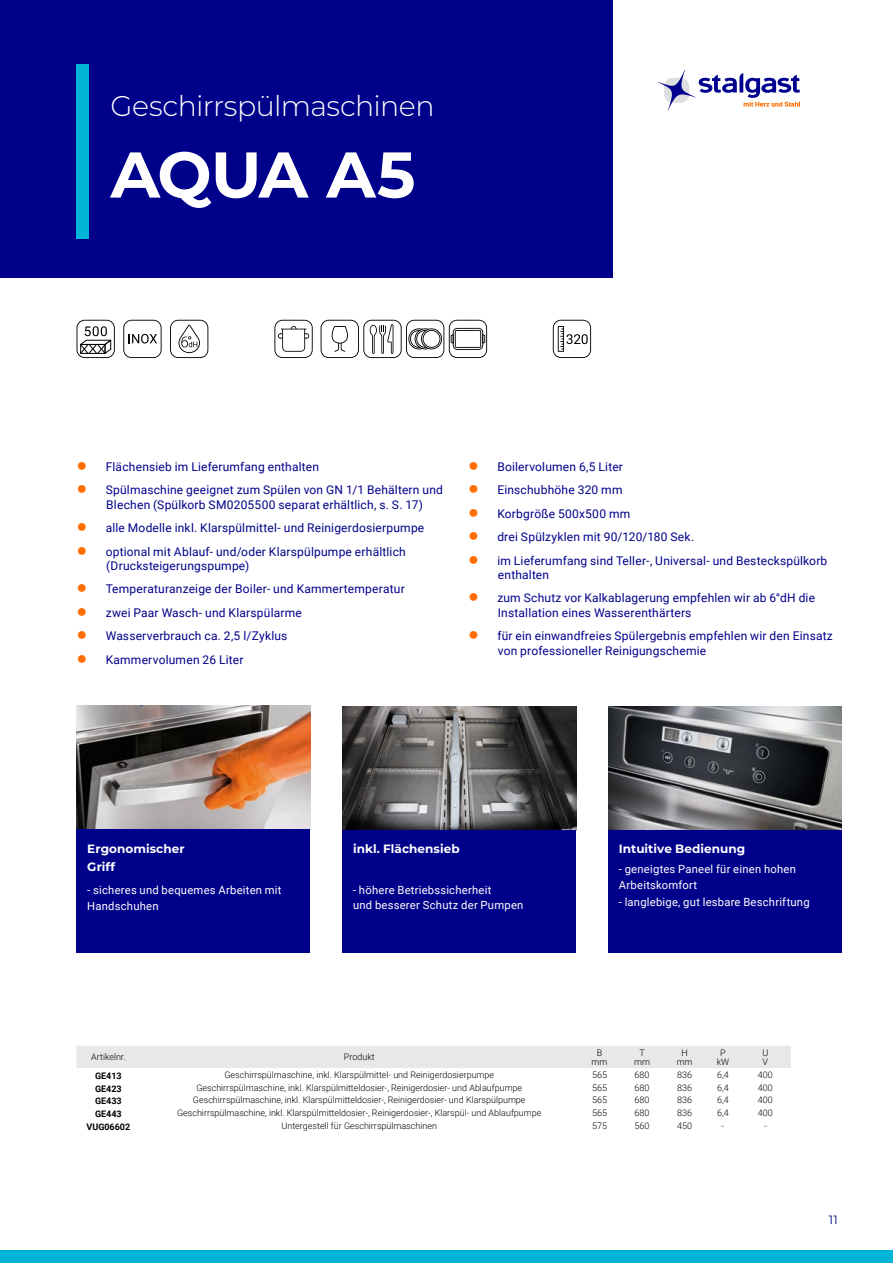
<style>
.page{position:relative;width:893px;height:1263px;background:#fff}
.page>*{position:absolute;margin:0;border:0;box-sizing:border-box;transform-origin:0 0}
.t1{font:700 64.5px "Montserrat";letter-spacing:-.03em;color:#fff}
.t2{font:300 28.5px "Montserrat";letter-spacing:-.02em;color:#fff}
.t3{font:12px/14.4px "Roboto";letter-spacing:.015em;color:#00018a}
.t4{font:700 12px/18px "Montserrat";letter-spacing:.005em;color:#fff}
.t5{font:12px "Montserrat";color:#00018a}
.t6{font:11.25px/16.5px "Roboto";letter-spacing:.02em;color:#fff}
.t7{font:300 9px/9px "Roboto";color:#000;text-align:center}
.t8{font:700 9px "Roboto";color:#000}
.s1{font-family:"Arial";font-size:18px;color:#ff6d00}
</style>
<div class="page">
<div style="left:0;top:0;width:613px;height:277px;background:#00018a"></div>
<img style="left:342px;top:707px;width:234px;height:123px">
<img style="left:77px;top:706px;width:233px;height:123px">
<img style="left:608px;top:707px;width:234px;height:123px">
<div style="left:0;top:1250px;width:893px;height:13px;background:#00b4d8"></div>
<svg style="left:123px;top:320px;width:39px;height:38px"></svg>
<svg style="left:170px;top:320px;width:38px;height:38px"></svg>
<svg style="left:77px;top:320px;width:38px;height:38px"></svg>
<svg style="left:553px;top:320px;width:38px;height:38px"></svg>
<svg style="left:274px;top:320px;width:39px;height:38px"></svg>
<svg style="left:321px;top:320px;width:166px;height:38px"></svg>
<div style="left:77px;top:829px;width:233px;height:123px;background:#00018a"></div>
<div style="left:608px;top:830px;width:234px;height:122px;background:#00018a"></div>
<div style="left:342px;top:830px;width:234px;height:122px;background:#00018a"></div>
<div style="left:77px;top:1046px;width:714px;height:22px;background:#e9e8e9"></div>
<div style="left:77px;top:64px;width:12px;height:175px;background:#00b4d8"></div>
<svg style="left:657px;top:70px;width:143px;height:41px"></svg>
<h2 class="t2" style="left:111px;top:86px;width:326px">Geschirrspülmaschinen</h2>
<h1 class="t1" style="left:111px;top:128px;width:306px">AQUA A5</h1>
<p class="t3" style="left:77px;top:459px;width:244px"><span class="s1">●</span> Flächensieb im Lieferumfang enthalten</p>
<p class="t3" style="left:106px;top:482px;width:338px;text-indent:-30px"><span class="s1">●</span> Spülmaschine geeignet zum Spülen von GN 1/1 Behältern und<br>Blechen (Spülkorb SM0205500 separat erhältlich, s. S. 17)</p>
<p class="t3" style="left:77px;top:520px;width:349px"><span class="s1">●</span> alle Modelle inkl. Klarspülmittel- und Reinigerdosierpumpe</p>
<p class="t3" style="left:106px;top:544px;width:301px;text-indent:-30px"><span class="s1">●</span> optional mit Ablauf- und/oder Klarspülpumpe erhältlich (Drucksteigerungspumpe)</p>
<p class="t3" style="left:77px;top:581px;width:330px"><span class="s1">●</span> Temperaturanzeige der Boiler- und Kammertemperatur</p>
<p class="t3" style="left:77px;top:605px;width:227px"><span class="s1">●</span> zwei Paar Wasch- und Klarspülarme</p>
<p class="t3" style="left:77px;top:628px;width:212px"><span class="s1">●</span> Wasserverbrauch ca. 2,5 l/Zyklus</p>
<p class="t3" style="left:77px;top:652px;width:169px"><span class="s1">●</span> Kammervolumen 26 Liter</p>
<p class="t3" style="left:468px;top:459px;width:156px"><span class="s1">●</span> Boilervolumen 6,5 Liter</p>
<p class="t3" style="left:468px;top:482px;width:156px"><span class="s1">●</span> Einschubhöhe 320 mm</p>
<p class="t3" style="left:468px;top:506px;width:164px"><span class="s1">●</span> Korbgröße 500x500 mm</p>
<p class="t3" style="left:468px;top:529px;width:228px"><span class="s1">●</span> drei Spülzyklen mit 90/120/180 Sek.</p>
<p class="t3" style="left:498px;top:553px;width:331px;text-indent:-30px"><span class="s1">●</span> im Lieferumfang sind Teller-, Universal- und Besteckspülkorb enthalten</p>
<p class="t3" style="left:498px;top:590px;width:319px;text-indent:-30px"><span class="s1">●</span> zum Schutz vor Kalkablagerung empfehlen wir ab 6°dH die<br>Installation eines Wasserenthärters</p>
<p class="t3" style="left:498px;top:628px;width:336px;text-indent:-30px"><span class="s1">●</span> für ein einwandfreies Spülergebnis empfehlen wir den Einsatz von professioneller Reinigungschemie</p>
<p class="t4" style="left:87px;top:839px;width:99px">Ergonomischer<br>Griff</p>
<p class="t4" style="left:353px;top:839px;width:108px">inkl. Flächensieb</p>
<p class="t4" style="left:619px;top:839px;width:128px">Intuitive Bedienung</p>
<p class="t6" style="left:87px;top:881px;width:196px">- sicheres und bequemes Arbeiten mit<br>Handschuhen</p>
<p class="t6" style="left:619px;top:860px;width:179px">- geneigtes Paneel für einen hohen<br>Arbeitskomfort</p>
<p class="t6" style="left:619px;top:893px;width:192px">- langlebige, gut lesbare Beschriftung</p>
<p class="t6" style="left:353px;top:882px;width:172px;line-height:15px">- höhere Betriebssicherheit<br>und besserer Schutz der Pumpen</p>
<p class="t7" style="left:91px;top:1052px;width:36px">Artikelnr.</p>
<p class="t7" style="left:344px;top:1052px;width:32px">Produkt</p>
<p class="t7" style="left:592px;top:1047px;width:17px">B mm</p>
<p class="t7" style="left:634px;top:1047px;width:17px">T mm</p>
<p class="t7" style="left:677px;top:1047px;width:17px">H mm</p>
<p class="t7" style="left:717px;top:1047px;width:14px">P kW</p>
<p class="t7" style="left:762px;top:1047px;width:7px;text-align:left">U<br>V</p>
<p class="t8" style="left:95px;top:1069px;width:28px">GE413</p>
<p class="t7" style="left:224px;top:1070px;width:271px">Geschirrspülmaschine, inkl. Klarspülmittel- und Reinigerdosierpumpe</p>
<p class="t7" style="left:592px;top:1070px;width:16px">565</p>
<p class="t7" style="left:635px;top:1070px;width:16px">680</p>
<p class="t7" style="left:677px;top:1070px;width:16px">836</p>
<p class="t7" style="left:717px;top:1070px;width:13px">6,4</p>
<p class="t7" style="left:758px;top:1070px;width:16px">400</p>
<p class="t8" style="left:95px;top:1082px;width:28px">GE423</p>
<p class="t7" style="left:196px;top:1082px;width:327px">Geschirrspülmaschine, inkl. Klarspülmitteldosier-, Reinigerdosier- und Ablaufpumpe</p>
<p class="t7" style="left:592px;top:1082px;width:16px">565</p>
<p class="t7" style="left:635px;top:1082px;width:16px">680</p>
<p class="t7" style="left:677px;top:1082px;width:16px">836</p>
<p class="t7" style="left:717px;top:1082px;width:13px">6,4</p>
<p class="t7" style="left:758px;top:1082px;width:16px">400</p>
<p class="t8" style="left:95px;top:1095px;width:28px">GE433</p>
<p class="t7" style="left:193px;top:1095px;width:334px">Geschirrspülmaschine, inkl. Klarspülmitteldosier-, Reinigerdosier- und Klarspülpumpe</p>
<p class="t7" style="left:592px;top:1095px;width:16px">565</p>
<p class="t7" style="left:635px;top:1095px;width:16px">680</p>
<p class="t7" style="left:677px;top:1095px;width:16px">836</p>
<p class="t7" style="left:717px;top:1095px;width:13px">6,4</p>
<p class="t7" style="left:758px;top:1095px;width:16px">400</p>
<p class="t8" style="left:95px;top:1108px;width:28px">GE443</p>
<p class="t7" style="left:177px;top:1108px;width:366px">Geschirrspülmaschine, inkl. Klarspülmitteldosier-, Reinigerdosier-, Klarspül- und Ablaufpumpe</p>
<p class="t7" style="left:592px;top:1108px;width:16px">565</p>
<p class="t7" style="left:635px;top:1108px;width:16px">680</p>
<p class="t7" style="left:677px;top:1108px;width:16px">836</p>
<p class="t7" style="left:717px;top:1108px;width:13px">6,4</p>
<p class="t7" style="left:758px;top:1108px;width:16px">400</p>
<p class="t8" style="left:87px;top:1120px;width:45px">VUG06602</p>
<p class="t7" style="left:282px;top:1121px;width:157px">Untergestell für Geschirrspülmaschinen</p>
<p class="t7" style="left:592px;top:1121px;width:16px">575</p>
<p class="t7" style="left:635px;top:1121px;width:16px">560</p>
<p class="t7" style="left:677px;top:1121px;width:16px">450</p>
<p class="t7" style="left:722px;top:1121px;width:4px">-</p>
<p class="t7" style="left:764px;top:1121px;width:4px">-</p>
<p class="t5" style="left:829px;top:1211px;width:10px">11</p>
</div>
